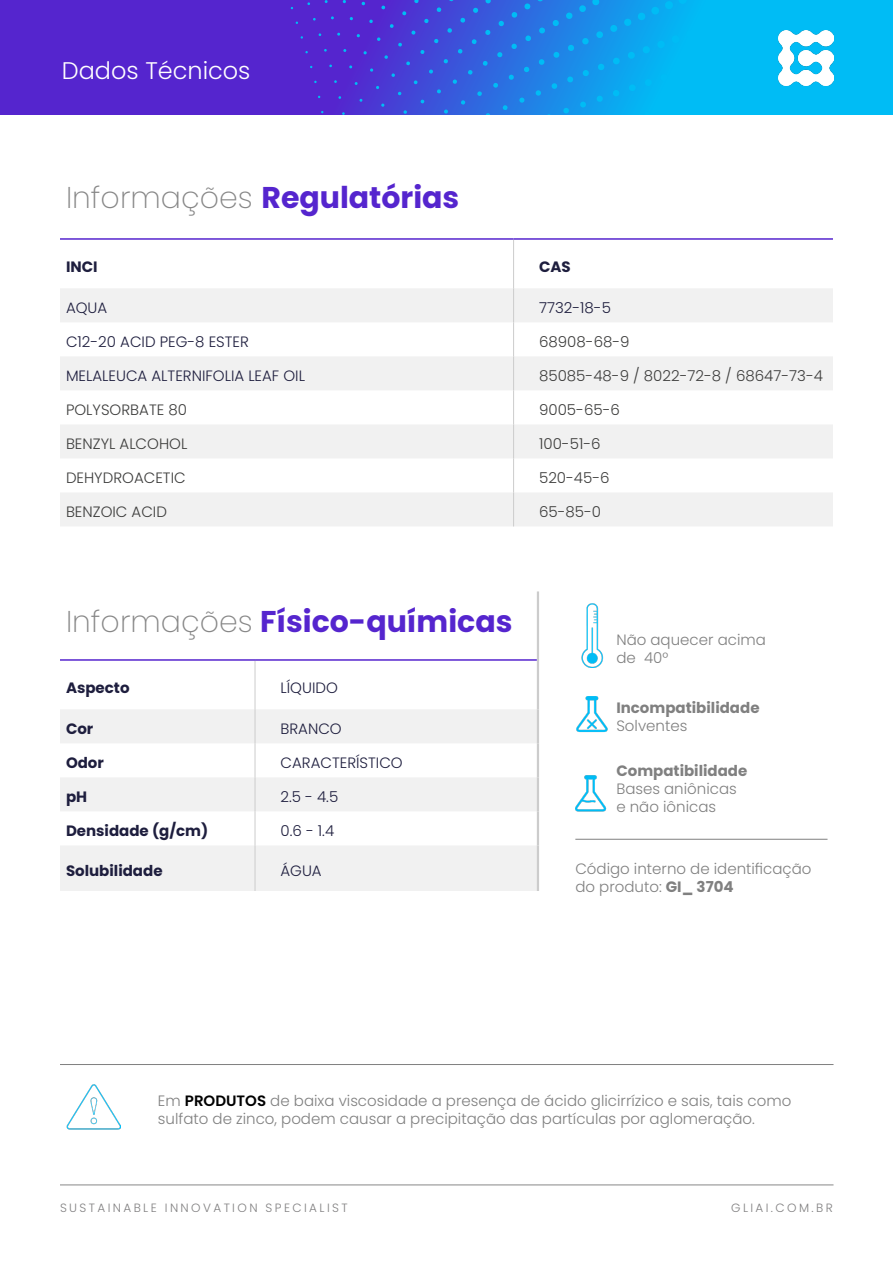
<style>
.page{position:relative;width:893px;height:1263px;background:#fff}
.page>*{position:absolute;margin:0;border:0;box-sizing:border-box;transform-origin:0 0}
.t1{font:700 30px "Poppins";color:#5525ce}
.t2{font:300 24px "Poppins";color:#fff}
.t3{font:300 15px/18px "Poppins";color:#808080}
.t4{font:300 15px "Poppins";color:#3d3d3c}
.t5{font:300 15px "Poppins";color:#1e1e3e}
.t6{font:700 15px "Poppins";color:#1e1e3e}
.t7{font:700 15px "Poppins";color:#808080}
.t8{font:300 12px "Poppins";letter-spacing:.2em;color:#818081}
.s1{font-weight:200;color:#878787}
.s2{font-weight:700}
.s3{font-weight:600;color:#000}
</style>
<div class="page">
<hr style="left:60px;top:1185px;width:773px;height:1px;background:#878787">
<svg style="left:0;top:0;width:893px;height:115px;background:#4246d6"></svg>
<svg style="left:250px;top:0;width:563px;height:115px;background:#2873e2"></svg>
<img style="left:778px;top:30px;width:55px;height:56px">
<svg style="left:60px;top:288px;width:773px;height:238px;fill:#f1f1f1"></svg>
<hr style="left:513px;top:240px;width:1px;height:48px;background:#ccc">
<hr style="left:513px;top:288px;width:1px;height:34px;background:#ccc">
<hr style="left:513px;top:322px;width:1px;height:34px;background:#ccc">
<hr style="left:513px;top:356px;width:1px;height:34px;background:#ccc">
<hr style="left:513px;top:390px;width:1px;height:34px;background:#ccc">
<hr style="left:513px;top:424px;width:1px;height:34px;background:#ccc">
<hr style="left:513px;top:458px;width:1px;height:34px;background:#ccc">
<hr style="left:513px;top:492px;width:1px;height:34px;background:#ccc">
<hr style="left:60px;top:238px;width:454px;height:2px;background:#5525ce">
<hr style="left:514px;top:238px;width:319px;height:2px;background:#5525ce">
<svg style="left:60px;top:709px;width:477px;height:182px;fill:#f1f1f1"></svg>
<hr style="left:255px;top:661px;width:1px;height:48px;background:#ccc">
<hr style="left:255px;top:709px;width:1px;height:34px;background:#ccc">
<hr style="left:255px;top:743px;width:1px;height:34px;background:#ccc">
<hr style="left:255px;top:777px;width:1px;height:34px;background:#ccc">
<hr style="left:255px;top:811px;width:1px;height:34px;background:#ccc">
<hr style="left:255px;top:845px;width:1px;height:46px;background:#ccc">
<hr style="left:537px;top:660px;width:2px;height:49px;background:#ccc">
<hr style="left:537px;top:709px;width:2px;height:34px;background:#ccc">
<hr style="left:537px;top:743px;width:2px;height:34px;background:#ccc">
<hr style="left:537px;top:777px;width:2px;height:34px;background:#ccc">
<hr style="left:537px;top:811px;width:2px;height:34px;background:#ccc">
<hr style="left:537px;top:845px;width:2px;height:46px;background:#ccc">
<hr style="left:537px;top:591px;width:2px;height:69px;background:#ccc">
<hr style="left:60px;top:659px;width:195px;height:2px;background:#5525ce">
<hr style="left:255px;top:659px;width:282px;height:2px;background:#5525ce">
<hr style="left:575px;top:839px;width:252px;height:1px;background:#808080">
<img style="left:576px;top:696px;width:32px;height:37px">
<img style="left:581px;top:603px;width:23px;height:64px">
<img style="left:575px;top:775px;width:32px;height:37px">
<hr style="left:60px;top:1064px;width:773px;height:1px;background:#808080">
<img style="left:66px;top:1084px;width:55px;height:46px">
<h2 class="t2" style="left:62px;top:56px;width:190px">Dados Técnicos</h2>
<h1 class="t1" style="left:66px;top:180px;width:395px"><span class="s1">Informações</span> Regulatórias</h1>
<p class="t6" style="left:66px;top:258px;width:33px">INCI</p>
<p class="t6" style="left:539px;top:258px;width:33px">CAS</p>
<p class="t5" style="left:66px;top:299px;width:43px">AQUA</p>
<p class="t5" style="left:539px;top:299px;width:73px">7732-18-5</p>
<p class="t5" style="left:66px;top:333px;width:184px">C12-20 ACID PEG-8 ESTER</p>
<p class="t4" style="left:539px;top:333px;width:92px">68908-68-9</p>
<p class="t5" style="left:66px;top:367px;width:241px">MELALEUCA ALTERNIFOLIA LEAF OIL</p>
<p class="t4" style="left:539px;top:367px;width:285px">85085-48-9 / 8022-72-8 / 68647-73-4</p>
<p class="t4" style="left:66px;top:401px;width:123px">POLYSORBATE 80</p>
<p class="t4" style="left:539px;top:401px;width:82px">9005-65-6</p>
<p class="t4" style="left:66px;top:435px;width:123px">BENZYL ALCOHOL</p>
<p class="t4" style="left:539px;top:435px;width:63px">100-51-6</p>
<p class="t4" style="left:66px;top:469px;width:121px">DEHYDROACETIC</p>
<p class="t4" style="left:539px;top:469px;width:72px">520-45-6</p>
<p class="t4" style="left:66px;top:503px;width:102px">BENZOIC ACID</p>
<p class="t4" style="left:539px;top:503px;width:64px">65-85-0</p>
<h1 class="t1" style="left:66px;top:604px;width:448px"><span class="s1">Informações</span> Físico-químicas</h1>
<p class="t6" style="left:66px;top:679px;width:65px">Aspecto</p>
<p class="t5" style="left:280px;top:679px;width:59px">LÍQUIDO</p>
<p class="t6" style="left:66px;top:720px;width:29px">Cor</p>
<p class="t5" style="left:280px;top:720px;width:63px">BRANCO</p>
<p class="t6" style="left:66px;top:754px;width:39px">Odor</p>
<p class="t5" style="left:280px;top:754px;width:124px">CARACTERÍSTICO</p>
<p class="t6" style="left:66px;top:788px;width:23px">pH</p>
<p class="t5" style="left:280px;top:788px;width:59px">2.5 - 4.5</p>
<p class="t6" style="left:66px;top:822px;width:144px">Densidade (g/cm)</p>
<p class="t5" style="left:280px;top:822px;width:55px">0.6 - 1.4</p>
<p class="t6" style="left:66px;top:862px;width:98px">Solubilidade</p>
<p class="t5" style="left:280px;top:862px;width:43px">ÁGUA</p>
<p class="t3" style="left:616px;top:631px;width:151px">Não aquecer acima de 40°</p>
<p class="t7" style="left:616px;top:699px;width:145px">Incompatibilidade</p>
<p class="t3" style="left:616px;top:717px;width:72px">Solventes</p>
<p class="t7" style="left:616px;top:762px;width:133px">Compatibilidade</p>
<p class="t3" style="left:616px;top:779px;width:122px">Bases aniônicas e não iônicas</p>
<p class="t3" style="left:575px;top:860px;width:238px">Código interno de identificação do produto: <span class="s2">GI_ 3704</span></p>
<p class="t3" style="left:158px;top:1092px;width:635px">Em <span class="s3">PRODUTOS</span> de baixa viscosidade a presença de ácido glicirrízico e sais, tais como sulfato de zinco, podem causar a precipitação das partículas por aglomeração.</p>
<p class="t8" style="left:60px;top:1201px;width:289px">SUSTAINABLE INNOVATION SPECIALIST</p>
<p class="t8" style="left:731px;top:1201px;width:103px">GLIAI.COM.BR</p>
</div>
